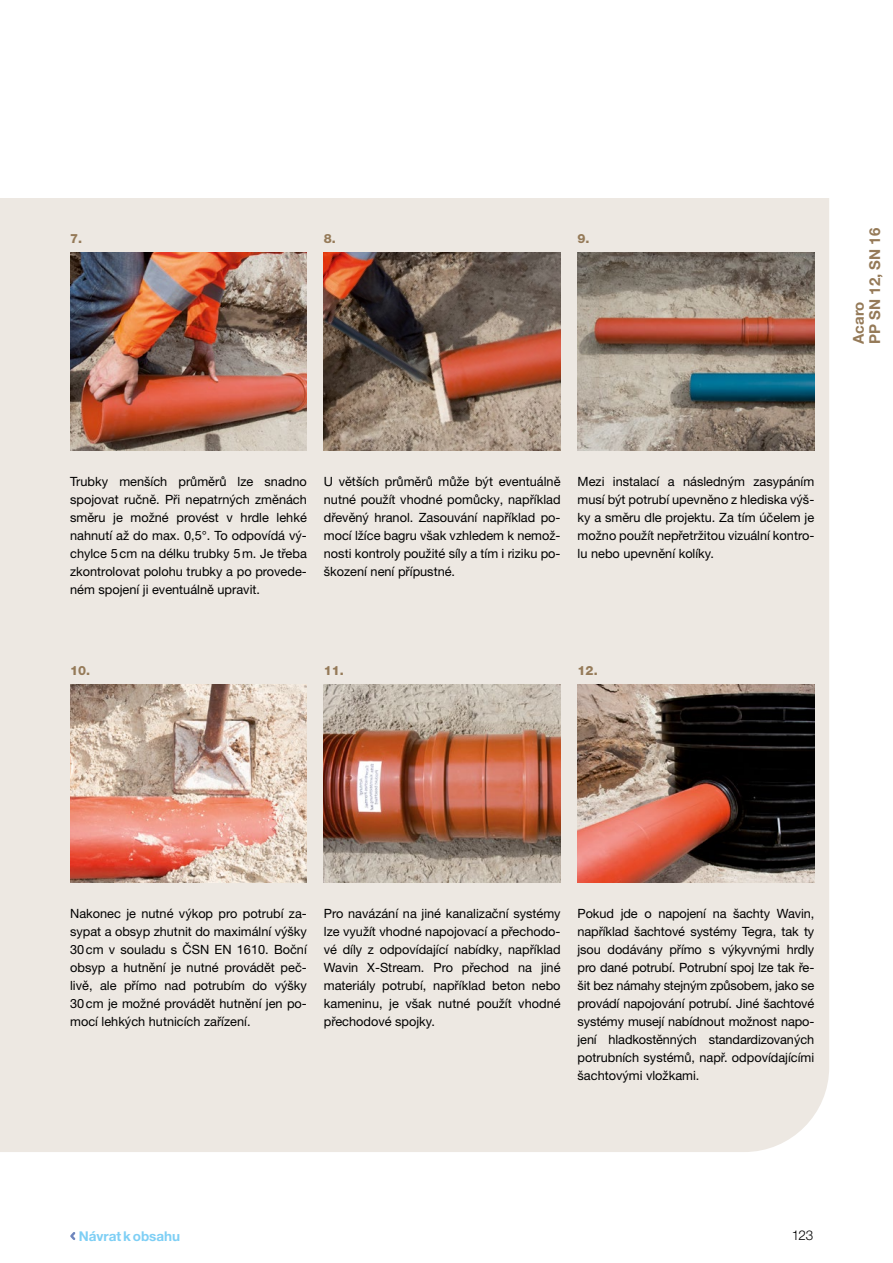
<style>
.page{position:relative;width:893px;height:1263px;background:#fff}
.page>*{position:absolute;margin:0;border:0;box-sizing:border-box;transform-origin:0 0}
.t1{font:700 15px/16.5px "Helvetica Neue LT Pro";color:#957a58}
.t2{font:700 13.5px "Helvetica Neue CE";color:#7ecff5}
.t3{font:300 13.5px "Helvetica Neue LT Pro";color:#000}
.t4{font:12.75px/18px "Helvetica Neue CE";color:#000;text-align:justify}
.t5{font:800 12.75px "Helvetica Neue LT Pro";color:#957a58}
</style>
<div class="page">
<div style="left:0;top:198px;width:829px;height:954px;background:#ede8e2"></div>
<img style="left:578px;top:252px;width:236px;height:198px">
<img style="left:578px;top:684px;width:236px;height:198px">
<img style="left:324px;top:252px;width:237px;height:198px">
<img style="left:324px;top:684px;width:237px;height:198px">
<img style="left:70px;top:252px;width:237px;height:198px">
<img style="left:70px;top:684px;width:237px;height:198px">
<svg style="left:70px;top:1232px;width:6px;height:8px"></svg>
<p class="t5" style="left:70px;top:231px;width:14px">7.</p>
<p class="t5" style="left:324px;top:231px;width:14px">8.</p>
<p class="t5" style="left:578px;top:231px;width:14px">9.</p>
<p class="t1" style="left:850px;top:344px;width:117px;rotate:-90deg">Acaro<br>PP SN 12, SN 16</p>
<p class="t4" style="left:70px;top:472px;width:238px">Trubky menších průměrů lze snadno spojovat ručně. Při nepatrných změnách směru je možné provést v hrdle lehké nahnutí až do max. 0,5°. To odpovídá vý&shy;chylce 5cm na délku trubky 5m. Je třeba zkontrolovat polohu trubky a po provede&shy;ném spojení ji eventuálně upravit.</p>
<p class="t4" style="left:324px;top:473px;width:238px">U větších průměrů může být eventuálně nutné použít vhodné pomůcky, například dřevěný hranol. Zasouvání například po&shy;mocí lžíce bagru však vzhledem k nemož&shy;nosti kontroly použité síly a tím i riziku po&shy;škození není přípustné.</p>
<p class="t4" style="left:578px;top:473px;width:238px">Mezi instalací a následným zasypáním musí být potrubí upevněno z hlediska výš&shy;ky a směru dle projektu. Za tím účelem je možno použít nepřetržitou vizuální kontro&shy;lu nebo upevnění kolíky.</p>
<p class="t5" style="left:70px;top:663px;width:22px">10.</p>
<p class="t5" style="left:324px;top:663px;width:22px">11.</p>
<p class="t5" style="left:578px;top:663px;width:22px">12.</p>
<p class="t4" style="left:70px;top:904px;width:238px">Nakonec je nutné výkop pro potrubí za&shy;sypat a obsyp zhutnit do maximální výšky 30cm v souladu s ČSN EN 1610. Boční obsyp a hutnění je nutné provádět peč&shy;livě, ale přímo nad potrubím do výšky 30cm je možné provádět hutnění jen po&shy;mocí lehkých hutnicích zařízení.</p>
<p class="t4" style="left:324px;top:905px;width:238px">Pro navázání na jiné kanalizační systémy lze využít vhodné napojovací a přechodo&shy;vé díly z odpovídající nabídky, například Wavin X-Stream. Pro přechod na jiné materiály potrubí, například beton nebo kameninu, je však nutné použít vhodné přechodové spojky.</p>
<p class="t4" style="left:578px;top:905px;width:238px">Pokud jde o napojení na šachty Wavin, například šachtové systémy Tegra, tak ty jsou dodávány přímo s výkyvnými hrdly pro dané potrubí. Potrubní spoj lze tak ře&shy;šit bez námahy stejným způsobem, jako se provádí napojování potrubí. Jiné šachtové systémy musejí nabídnout možnost napo&shy;jení hladkostěnných standardizovaných potrubních systémů, např. odpovídajícími šachtovými vložkami.</p>
<p class="t2" style="left:79px;top:1227px;width:103px">Návrat kobsahu</p>
<p class="t3" style="left:792px;top:1227px;width:23px">123</p>
</div>
